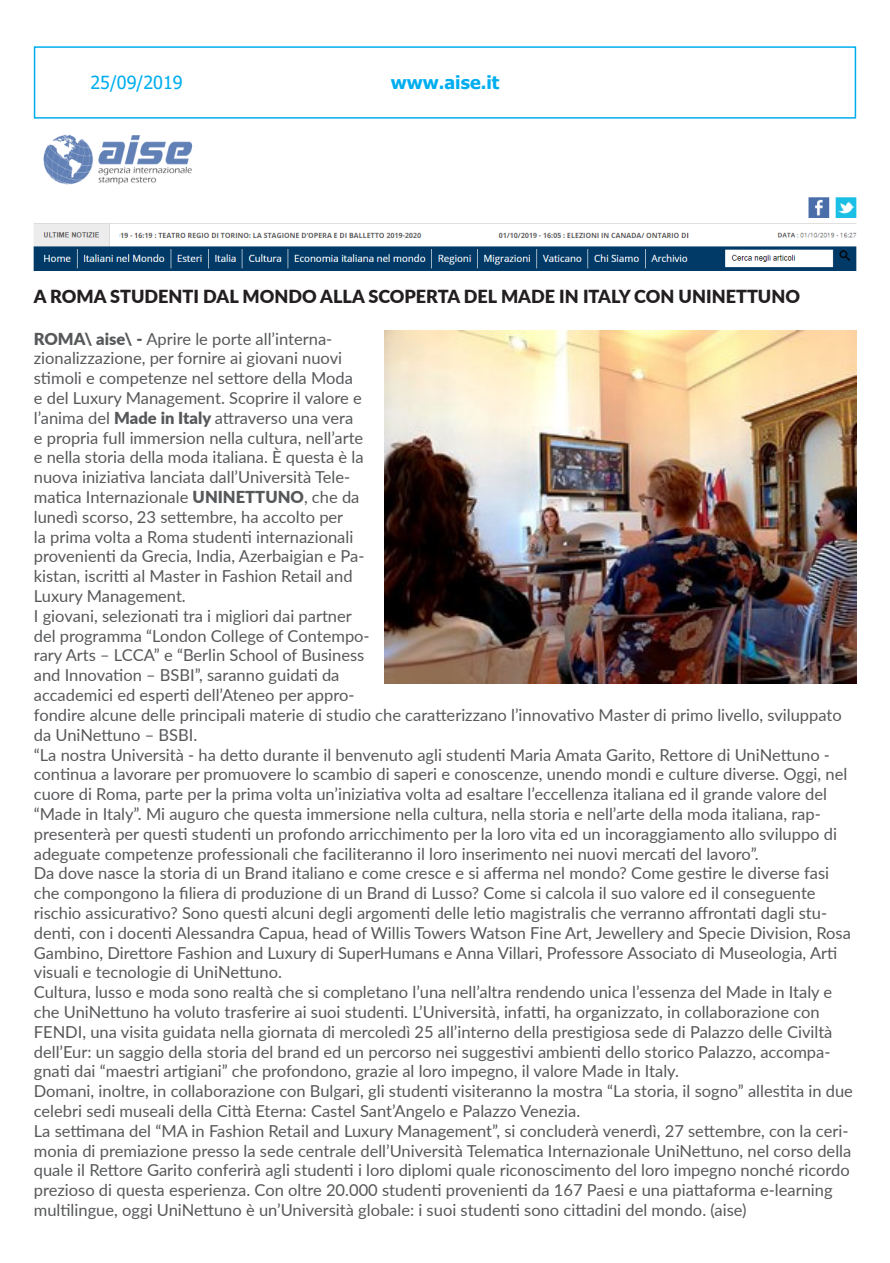
<style>
.page{position:relative;width:890px;height:1263px;background:#fff}
.page>*{position:absolute;margin:0;border:0;box-sizing:border-box;transform-origin:0 0}
.t1{font:900 18px "Lato";color:#231f20}
.t2{font:700 18px "Tahoma";color:#00aeef}
.t3{font:18px "Tahoma";color:#00aeef}
.Stile_di_paragrafo_2{font:16.5px/19.8px "Lato";color:#57585a}
.s1{font-weight:900}
</style>
<div class="page">
<div style="left:34px;top:46px;width:822px;height:73px;border:2px solid #00aeef"></div>
<img style="left:34px;top:134px;width:822px;height:137px">
<img style="left:385px;top:331px;width:471px;height:352px">
<p class="t3" style="left:90px;top:71px;width:94px">25/09/2019</p>
<p class="t2" style="left:391px;top:70px;width:110px">www.aise.it</p>
<p class="t1" style="left:34px;top:283px;width:767px">A ROMA STUDENTI DAL MONDO ALLA SCOPERTA DEL MADE IN ITALY CON UNINETTUNO</p>
<p class="Stile_di_paragrafo_2" style="left:34px;top:328px;width:332px"><span class="s1">ROMA\ aise\ -</span> Aprire le porte all’interna&shy;zionalizzazione, per fornire ai giovani nuovi stimoli e competenze nel settore della Moda e del Luxury Management. Scoprire il valore e l’anima del <span class="s1">Made in Italy</span> attraverso una vera e propria full immersion nella cultura, nell’arte e nella storia della moda italiana. È questa è la nuova iniziativa lanciata dall’Università Tele&shy;matica Internazionale <span class="s1">UNINETTUNO</span>, che da lunedì scorso, 23 settembre, ha accolto per<br>la prima volta a Roma studenti internazionali provenienti da Grecia, India, Azerbaigian e Pa&shy;kistan, iscritti al Master in Fashion Retail and Luxury Management.</p>
<p class="Stile_di_paragrafo_2" style="left:34px;top:605px;width:809px">I giovani, selezionati tra i migliori dai partner<br>del programma “London College of Contempo-<br>rary Arts – LCCA” e “Berlin School of Business<br>and Innovation – BSBI”, saranno guidati da<br>accademici ed esperti dell’Ateneo per appro-<br>fondire alcune delle principali materie di studio che caratterizzano l’innovativo Master di primo livello, sviluppato da UniNettuno – BSBI.</p>
<p class="Stile_di_paragrafo_2" style="left:34px;top:744px;width:815px">“La nostra Università - ha detto durante il benvenuto agli studenti Maria Amata Garito, Rettore di UniNettuno - continua a lavorare per promuovere lo scambio di saperi e conoscenze, unendo mondi e culture diverse. Oggi, nel cuore di Roma, parte per la prima volta un’iniziativa volta ad esaltare l’eccellenza italiana ed il grande valore del “Made in Italy”. Mi auguro che questa immersione nella cultura, nella storia e nell’arte della moda italiana, rap&shy;presenterà per questi studenti un profondo arricchimento per la loro vita ed un incoraggiamento allo sviluppo di adeguate competenze professionali che faciliteranno il loro inserimento nei nuovi mercati del lavoro”.</p>
<p class="Stile_di_paragrafo_2" style="left:34px;top:863px;width:818px">Da dove nasce la storia di un Brand italiano e come cresce e si afferma nel mondo? Come gestire le diverse fasi che compongono la filiera di produzione di un Brand di Lusso? Come si calcola il suo valore ed il conseguente rischio assicurativo? Sono questi alcuni degli argomenti delle letio magistralis che verranno affrontati dagli stu&shy;denti, con i docenti Alessandra Capua, head of Willis Towers Watson Fine Art, Jewellery and Specie Division, Rosa Gambino, Direttore Fashion and Luxury di SuperHumans e Anna Villari, Professore Associato di Museologia, Arti visuali e tecnologie di UniNettuno.</p>
<p class="Stile_di_paragrafo_2" style="left:34px;top:981px;width:800px">Cultura, lusso e moda sono realtà che si completano l’una nell’altra rendendo unica l’essenza del Made in Italy e che UniNettuno ha voluto trasferire ai suoi studenti. L’Università, infatti, ha organizzato, in collaborazione con FENDI, una visita guidata nella giornata di mercoledì 25 all’interno della prestigiosa sede di Palazzo delle Civiltà dell’Eur: un saggio della storia del brand ed un percorso nei suggestivi ambienti dello storico Palazzo, accompa&shy;gnati dai “maestri artigiani” che profondono, grazie al loro impegno, il valore Made in Italy.</p>
<p class="Stile_di_paragrafo_2" style="left:34px;top:1080px;width:820px">Domani, inoltre, in collaborazione con Bulgari, gli studenti visiteranno la mostra “La storia, il sogno” allestita in due celebri sedi museali della Città Eterna: Castel Sant’Angelo e Palazzo Venezia.</p>
<p class="Stile_di_paragrafo_2" style="left:34px;top:1120px;width:819px">La settimana del “MA in Fashion Retail and Luxury Management”, si concluderà venerdì, 27 settembre, con la ceri&shy;monia di premiazione presso la sede centrale dell’Università Telematica Internazionale UniNettuno, nel corso della quale il Rettore Garito conferirà agli studenti i loro diplomi quale riconoscimento del loro impegno nonché ricordo prezioso di questa esperienza. Con oltre 20.000 studenti provenienti da 167 Paesi e una piattaforma e-learning multilingue, oggi UniNettuno è un’Università globale: i suoi studenti sono cittadini del mondo. (aise)</p>
</div>
